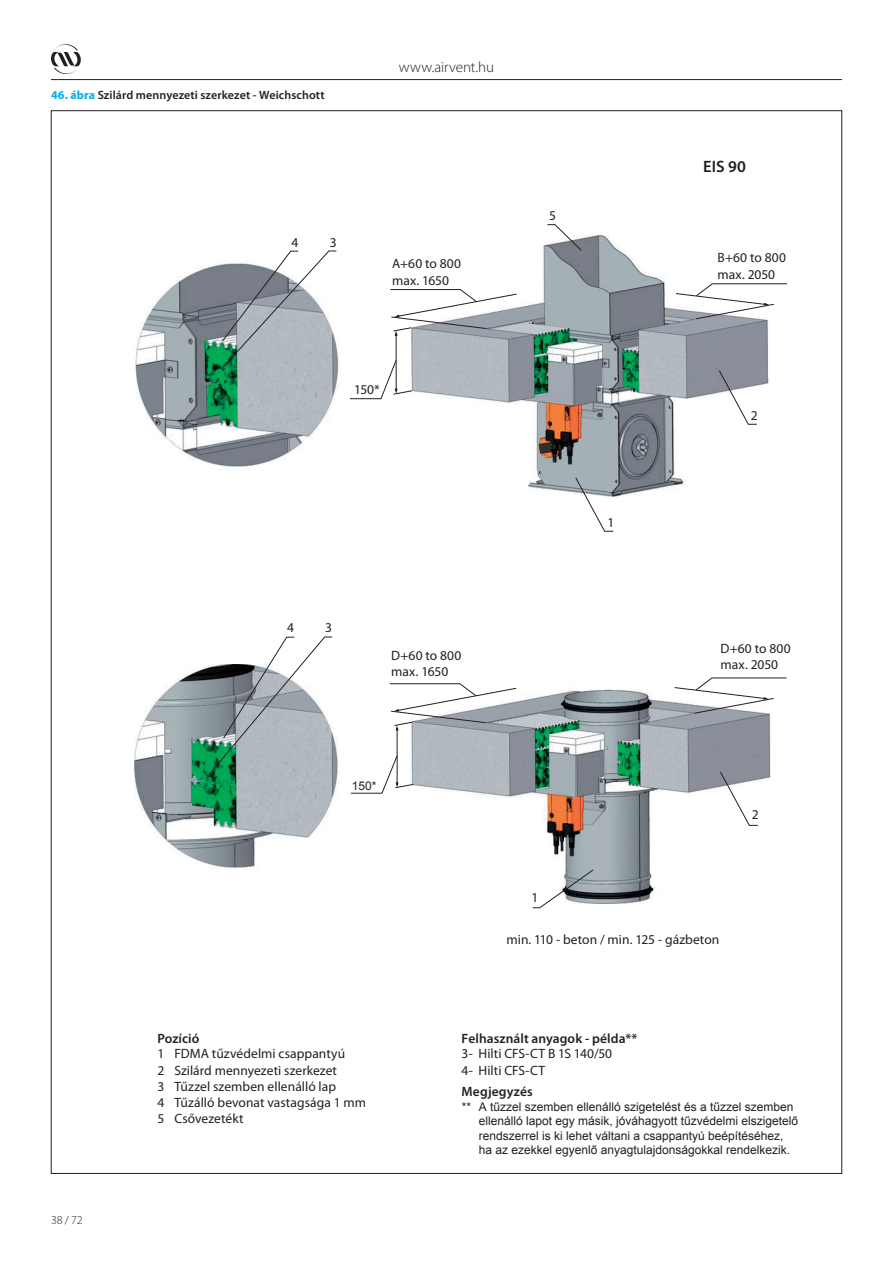
<style>
.page{position:relative;width:893px;height:1263px;background:#fff}
.page>*{position:absolute;margin:0;border:0;box-sizing:border-box;transform-origin:0 0}
.t1{font:600 16.5px "Myriad Pro";color:#231f20}
.t2{font:300 15px "Myriad Pro";letter-spacing:-.005em;color:#231f20}
.t3{font:13.5px/16.2px "Myriad Pro";letter-spacing:.005em;color:#231f20}
.t4{font:600 13.5px "Myriad Pro";letter-spacing:.005em;color:#231f20}
.t5{font:12px/14.4px "Arial";color:#231f20}
.t6{font:600 12px "Myriad Pro";letter-spacing:.01em;color:#231f20}
.t7{font:300 12px "Myriad Pro";color:#231f20}
.s1{font-weight:700;color:#00aeef}
</style>
<div class="page">
<hr style="left:51px;top:79px;width:791px;height:1px;background:#231f20">
<img style="left:135px;top:665px;width:635px;height:238px">
<img style="left:135px;top:236px;width:634px;height:260px">
<svg style="left:217px;top:637px;width:116px;height:128px"></svg>
<svg style="left:222px;top:251px;width:115px;height:117px"></svg>
<svg style="left:350px;top:360px;width:62px;height:39px"></svg>
<svg style="left:351px;top:755px;width:63px;height:38px"></svg>
<svg style="left:390px;top:289px;width:127px;height:48px"></svg>
<hr style="left:396px;top:335px;width:1px;height:55px;background:#231f20">
<hr style="left:397px;top:730px;width:1px;height:54px;background:#231f20">
<svg style="left:390px;top:683px;width:127px;height:48px"></svg>
<svg style="left:532px;top:869px;width:62px;height:39px"></svg>
<svg style="left:547px;top:224px;width:35px;height:27px"></svg>
<svg style="left:575px;top:477px;width:38px;height:55px"></svg>
<svg style="left:719px;top:370px;width:38px;height:55px"></svg>
<svg style="left:720px;top:771px;width:38px;height:55px"></svg>
<svg style="left:676px;top:283px;width:111px;height:36px"></svg>
<svg style="left:674px;top:678px;width:113px;height:35px"></svg>
<svg style="left:51px;top:44px;width:30px;height:30px"></svg>
<p class="t6" style="left:51px;top:89px;width:275px"><span class="s1">46. ábra</span> Szilárd mennyezeti szerkezet - Weichschott</p>
<p class="t3" style="left:292px;top:235px;width:8px">4</p>
<p class="t3" style="left:330px;top:235px;width:8px">3</p>
<p class="t2" style="left:399px;top:60px;width:97px">www .airvent .hu</p>
<p class="t3" style="left:549px;top:208px;width:8px">5</p>
<p class="t1" style="left:703px;top:158px;width:44px">EIS 90</p>
<p class="t3" style="left:392px;top:256px;width:70px">A+60 to 800 max. 1650</p>
<p class="t3" style="left:718px;top:250px;width:70px">B+60 to 800 max. 2050</p>
<p class="t3" style="left:354px;top:382px;width:27px">150*</p>
<p class="t3" style="left:751px;top:407px;width:8px">2</p>
<p class="t3" style="left:287px;top:620px;width:8px">4</p>
<p class="t3" style="left:325px;top:620px;width:8px">3</p>
<p class="t3" style="left:607px;top:515px;width:8px">1</p>
<p class="t3" style="left:391px;top:648px;width:72px">D+60 to 800 max. 1650</p>
<p class="t3" style="left:721px;top:641px;width:72px">D+60 to 800 max. 2050</p>
<p class="t5" style="left:352px;top:780px;width:26px">150*</p>
<p class="t7" style="left:51px;top:1214px;width:33px">38 / 72</p>
<p class="t4" style="left:157px;top:1031px;width:43px">Pozíció</p>
<p class="t3" style="left:157px;top:1046px;width:210px">1 FDMA tűzvédelmi csappantyú<br>2 Szilárd mennyezeti szerkezet<br>3 Tűzzel szemben ellenálló lap<br>4 Tűzálló bevonat vastagsága 1 mm<br>5 Csővezetékt</p>
<p class="t3" style="left:532px;top:890px;width:8px">1</p>
<p class="t3" style="left:507px;top:932px;width:214px">min. 110 - beton / min. 125 - gázbeton</p>
<p class="t3" style="left:752px;top:807px;width:8px">2</p>
<p class="t4" style="left:462px;top:1031px;width:177px">Felhasznált anyagok - példa**</p>
<p class="t3" style="left:462px;top:1046px;width:152px">3- Hilti CFS-CT B 1S 140/50<br>4- Hilti CFS-CT</p>
<p class="t4" style="left:462px;top:1085px;width:73px">Megjegyzés</p>
<p class="t5" style="left:479px;top:1100px;width:321px;text-indent:-17px">** A tűzzel szemben ellenálló szigetelést és a tűzzel szemben ellenálló lapot egy másik, jóváhagyott tűzvédelmi elszigetelő rendszerrel is ki lehet váltani a csappantyú beépítéséhez, ha az ezekkel egyenlő anyagtulajdonságokkal rendelkezik.</p>
</div>
